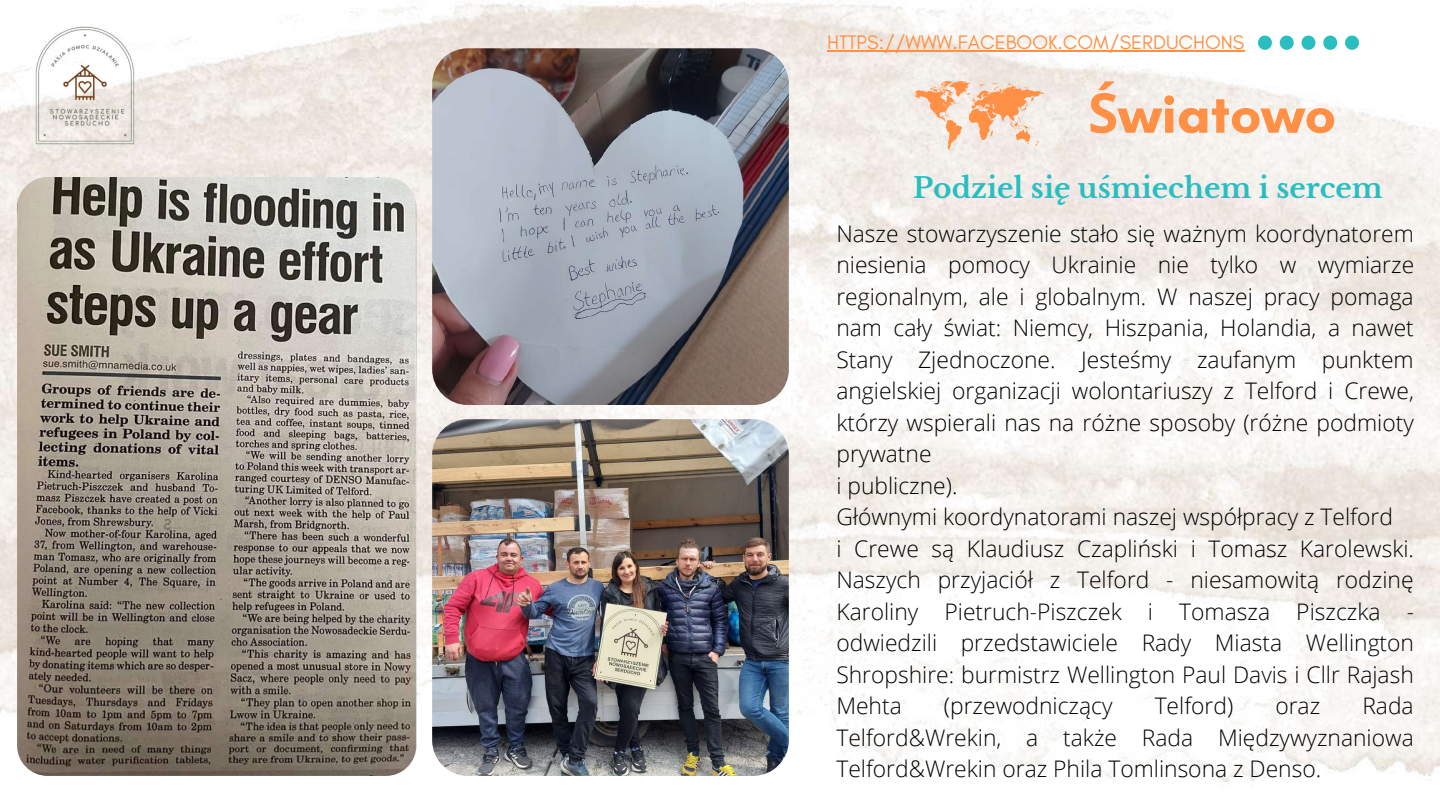
<style>
.page{position:relative;width:1440px;height:810px;background:#fff}
.page>*{position:absolute;margin:0;border:0;box-sizing:border-box;transform-origin:0 0}
.t1{font:700 55px "Glacial Indifference";color:#ff9045}
.t2{font:700 28px "Libre Baskerville";color:#2bbec1}
.t3{font:300 22.8px/31.5px "Open Sans";color:#000}
.t4{font:20px "Glacial Indifference";color:#ff9045}
.s1{font-family:"Noto Sans"}
</style>
<div class="page">
<img style="left:0;top:0;width:1440px;height:786px">
<svg style="left:1258px;top:36px;width:14px;height:14px"></svg>
<svg style="left:1280px;top:36px;width:14px;height:14px"></svg>
<svg style="left:1302px;top:36px;width:13px;height:14px"></svg>
<svg style="left:1323px;top:36px;width:14px;height:14px"></svg>
<svg style="left:1345px;top:36px;width:14px;height:14px"></svg>
<img style="left:432px;top:48px;width:357px;height:357px;border-radius:36px">
<img style="left:0;top:0;width:170px;height:170px">
<svg style="left:913px;top:81px;width:131px;height:70px;background:#f5d0b7"></svg>
<img style="left:17px;top:177px;width:399px;height:599px;border-radius:30px">
<img style="left:432px;top:419px;width:357px;height:357px;border-radius:36px">
<hr style="left:827px;top:50px;width:417px;height:2px;background:#ff9045">
<p class="t4" style="left:827px;top:30px;width:419px">HTTPS://WWW.FACEBOOK.COM/SERDUCHONS</p>
<h1 class="t1" style="left:1088px;top:81px;width:250px"><span class="s1">Ś</span>wiatowo</h1>
<p class="t2" style="left:913px;top:171px;width:471px">Podziel się uśmiechem i sercem</p>
<p class="t3" style="left:836px;top:217px;width:579px">Nasze stowarzyszenie stało się ważnym koordynatorem niesienia pomocy Ukrainie nie tylko w wymiarze regionalnym, ale i globalnym. W naszej pracy pomaga nam cały świat: Niemcy, Hiszpania, Holandia, a nawet Stany Zjednoczone. Jesteśmy zaufanym punktem angielskiej organizacji wolontariuszy z Telford i Crewe, którzy wspierali nas na różne sposoby (różne podmioty prywatne<br>i publiczne).<br>Głównymi koordynatorami naszej współpracy z Telford<br>i Crewe są Klaudiusz Czapliński i Tomasz Karolewski.<br>Naszych przyjaciół z Telford - niesamowitą rodzinę Karoliny Pietruch-Piszczek i Tomasza Piszczka - odwiedzili przedstawiciele Rady Miasta Wellington Shropshire: burmistrz Wellington Paul Davis i Cllr Rajash Mehta</p>
<p class="t3" style="left:944px;top:690px;width:170px">(przewodniczący</p>
<p class="t3" style="left:1155px;top:690px;width:80px">Telford)</p>
<p class="t3" style="left:1275px;top:690px;width:46px">oraz</p>
<p class="t3" style="left:836px;top:690px;width:579px;text-align:justify;text-indent:526px">Rada Telford&amp;Wrekin, a także Rada Międzywyznaniowa Telford&amp;Wrekin oraz Phila Tomlinsona z Denso.</p>
</div>
